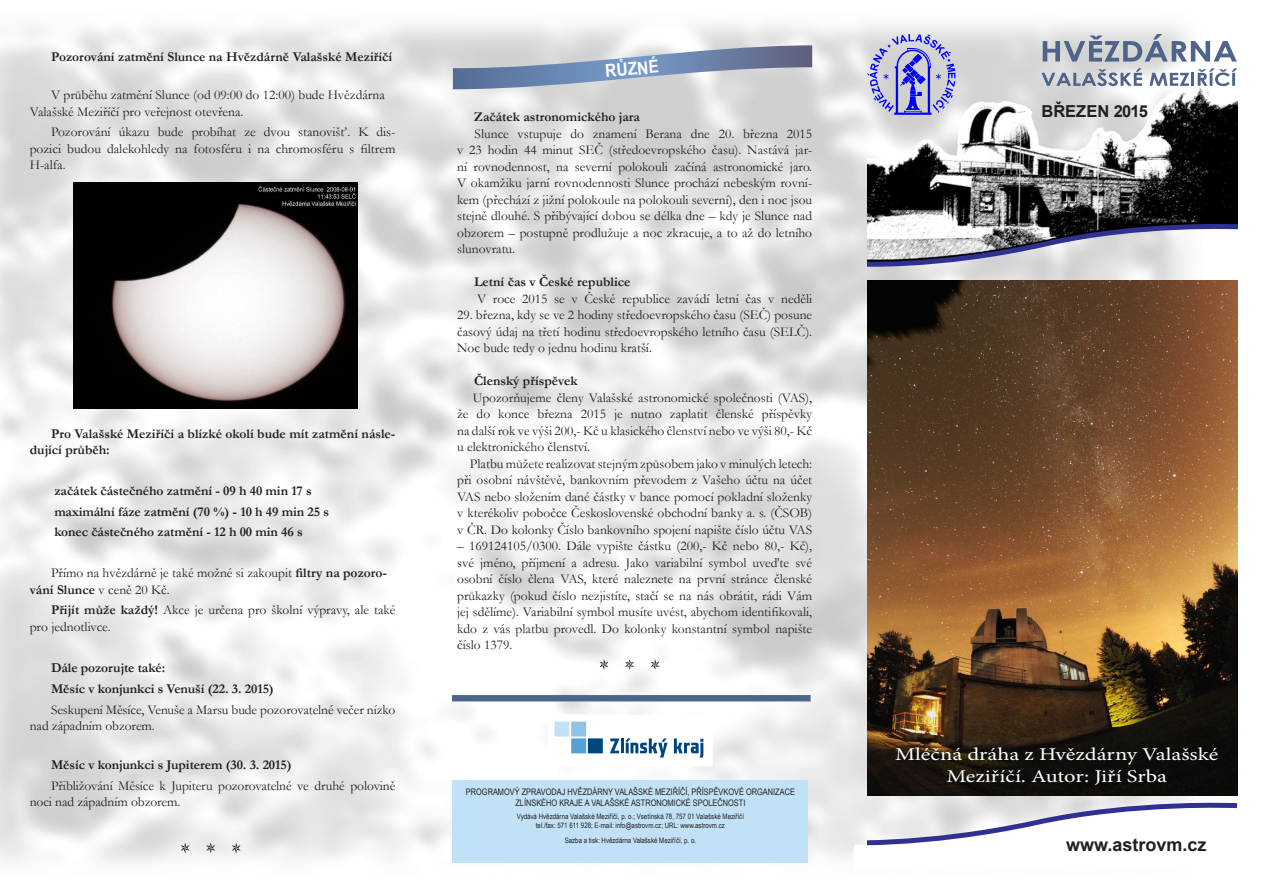
<style>
.page{position:relative;width:1263px;height:893px;background:#fff}
.page>*{position:absolute;margin:0;border:0;box-sizing:border-box;transform-origin:0 0}
.t1{font:18px/21.6px "Minion Pro";color:#fff;text-align:center;scale:1.25 1}
.t2{font:700 18px "Arial";color:#231f20}
.t3{font:700 17.85px "Arial Narrow";color:#fff;scale:1.05 1}
.t4{font:700 16.5px "Arial";color:#231f20}
.t5{font:13.5px/16.5px "Garamond";color:#231f20;text-align:justify}
.t6{font:700 13.5px/16.5px "Garamond";color:#231f20}
.t7{font:9px/10.8px "Arial Narrow";color:#231f20;text-align:center}
.t8{font:7.5px "Arial Narrow";color:#231f20}
.s1{font-weight:700}
</style>
<div class="page">
<img style="left:0;top:24px;width:1229px;height:840px">
<div style="left:844px;top:793px;width:404px;height:86px;background:#fff"></div>
<img style="left:867px;top:87px;width:370px;height:129px">
<svg style="left:867px;top:34px;width:88px;height:81px;background:#a7a7de"></svg>
<svg style="left:1043px;top:34px;width:194px;height:28px"></svg>
<svg style="left:1041px;top:68px;width:101px;height:18px;background:#afb6c3"></svg>
<svg style="left:1149px;top:68px;width:88px;height:18px"></svg>
<svg style="left:867px;top:216px;width:370px;height:53px"></svg>
<div style="left:549px;top:715px;width:163px;height:50px;background:#fff"></div>
<svg style="left:554px;top:722px;width:15px;height:15px"></svg>
<div style="left:571px;top:722px;width:15px;height:15px;background:#8fc3e9"></div>
<div style="left:571px;top:738px;width:15px;height:15px;background:#56a0d5"></div>
<div style="left:588px;top:738px;width:15px;height:15px;background:#00467e"></div>
<svg style="left:610px;top:738px;width:9px;height:15px"></svg>
<hr style="left:621px;top:738px;width:3px;height:15px;background:#00467e">
<svg style="left:625px;top:738px;width:42px;height:19px"></svg>
<svg style="left:674px;top:738px;width:29px;height:20px"></svg>
<div style="left:453px;top:780px;width:355px;height:83px;background:#c1e2f6"></div>
<div style="left:453px;top:695px;width:358px;height:6px;background:#4f648a"></div>
<svg style="left:844px;top:795px;width:394px;height:63px"></svg>
<svg style="left:453px;top:45px;width:359px;height:44px;background:#a2aec1"></svg>
<svg style="left:625px;top:659px;width:9px;height:11px"></svg>
<svg style="left:600px;top:659px;width:8px;height:11px"></svg>
<svg style="left:651px;top:659px;width:8px;height:11px"></svg>
<img style="left:73px;top:182px;width:285px;height:227px">
<svg style="left:206px;top:843px;width:9px;height:10px"></svg>
<svg style="left:181px;top:843px;width:9px;height:10px"></svg>
<svg style="left:232px;top:843px;width:9px;height:10px"></svg>
<img style="left:867px;top:281px;width:370px;height:514px">
<p class="t6" style="left:51px;top:48px;width:343px">Pozorování zatmění Slunce na Hvězdárně Valašské Meziříčí</p>
<p class="t5" style="left:30px;top:86px;width:357px;text-indent:21px">V průběhu zatmění Slunce (od 09:00 do 12:00) bude Hvězdárna<br>Valašské Meziříčí pro veřejnost otevřena.</p>
<p class="t5" style="left:30px;top:124px;width:367px;text-indent:21px">Pozorování úkazu bude probíhat ze dvou stanovišť. K dis&shy;pozici budou dalekohledy na fotosféru i na chromosféru s filtrem H-alfa.</p>
<p class="t6" style="left:30px;top:425px;width:367px;text-indent:21px">Pro Valašské Meziříčí a blízké okolí bude mít zatmění násle&shy;dující průběh:</p>
<p class="t6" style="left:54px;top:483px;width:259px">začátek částečného zatmění - 09 h 40 min 17 s</p>
<p class="t6" style="left:54px;top:503px;width:276px">maximální fáze zatmění (70 %) - 10 h 49 min 25 s</p>
<p class="t6" style="left:54px;top:523px;width:250px">konec částečného zatmění - 12 h 00 min 46 s</p>
<p class="t5" style="left:30px;top:564px;width:359px;text-indent:21px">Přímo na hvězdárně je také možné si zakoupit <span class="s1">filtry na pozoro&shy;vání Slunce</span> v ceně 20 Kč.</p>
<p class="t5" style="left:30px;top:602px;width:367px;text-indent:21px"><span class="s1">Přijít může každý!</span> Akce je určena pro školní výpravy, ale také pro jednotlivce.</p>
<p class="t6" style="left:51px;top:660px;width:116px">Dále pozorujte také:</p>
<p class="t6" style="left:51px;top:681px;width:224px">Měsíc v konjunkci s Venuší (22. 3. 2015)</p>
<p class="t5" style="left:30px;top:701px;width:367px;text-indent:21px">Seskupení Měsíce, Venuše a Marsu bude pozorovatelné večer nízko nad západním obzorem.</p>
<p class="t6" style="left:51px;top:756px;width:242px">Měsíc v konjunkci s Jupiterem (30. 3. 2015)</p>
<p class="t5" style="left:30px;top:777px;width:367px;text-indent:21px">Přibližování Měsíce k Jupiteru pozorovatelné ve druhé polovině noci nad západním obzorem.</p>
<p class="t3" style="left:604px;top:58px;width:53px;rotate:-5deg">RŮZNÉ</p>
<p class="t6" style="left:474px;top:109px;width:167px">Začátek astronomického jara</p>
<p class="t5" style="left:457px;top:125px;width:357px;text-indent:17px">Slunce vstupuje do znamení Berana dne 20. března 2015 v 23 hodin 44 minut SEČ (středoevropského času). Nastává jar&shy;ní rovnodennost, na severní polokouli začíná astronomické jaro.<br>V okamžiku jarní rovnodennosti Slunce prochází nebeským rovní&shy;kem (přechází z jižní polokoule na polokouli severní), den i noc jsou stejně dlouhé. S přibývající dobou se délka dne – kdy je Slunce nad obzorem – postupně prodlužuje a noc zkracuje, a to až do letního slunovratu.</p>
<p class="t6" style="left:474px;top:274px;width:158px">Letní čas v České republice</p>
<p class="t5" style="left:477px;top:290px;width:337px">V roce 2015 se v České republice zavádí letní čas v neděli</p>
<p class="t5" style="left:457px;top:306px;width:357px">29. března, kdy se ve 2 hodiny středoevropského času (SEČ) posune časový údaj na třetí hodinu středoevropského letního času (SELČ).<br>Noc bude tedy o jednu hodinu kratší.</p>
<p class="t6" style="left:474px;top:373px;width:105px">Členský příspěvek</p>
<p class="t5" style="left:457px;top:389px;width:357px;text-indent:16px">Upozorňujeme členy Valašské astronomické společnosti (VAS), že do konce března 2015 je nutno zaplatit členské příspěvky na další rok ve výši 200,- Kč u klasického členství nebo ve výši 80,- Kč u elektronického členství.</p>
<p class="t5" style="left:457px;top:455px;width:357px;text-indent:13px">Platbu můžete realizovat stejným způsobem jako v minulých letech: při osobní návštěvě, bankovním převodem z Vašeho účtu na účet VAS nebo složením dané částky v bance pomocí pokladní složenky v kterékoliv pobočce Československé obchodní banky a. s. (ČSOB) v ČR. Do kolonky Číslo bankovního spojení napište číslo účtu VAS</p>
<p class="t5" style="left:457px;top:537px;width:357px">– 169124105/0300. Dále vypište částku (200,- Kč nebo 80,- Kč), své jméno, příjmení a adresu. Jako variabilní symbol uveďte své osobní číslo člena VAS, které naleznete na první stránce členské průkazky (pokud číslo nezjistíte, stačí se na nás obrátit, rádi Vám jej sdělíme). Variabilní symbol musíte uvést, abychom identifikovali, kdo z vás platbu provedl. Do kolonky konstantní symbol napište číslo 1379.</p>
<p class="t7" style="left:466px;top:786px;width:330px">PROGRAMOVÝ ZPRAVODAJ HVĚZDÁRNY VALAŠSKÉ MEZIŘÍČÍ, PŘÍSPĚVKOVÉ ORGANIZACE<br>ZLÍNSKÉHO KRAJE A VALAŠSKÉ ASTRONOMICKÉ SPOLEČNOSTI</p>
<p class="t8" style="left:517px;top:811px;width:229px">Vydává Hvězdárna Valašské Meziříčí, p. o.; Vsetínská 78, 757 01 Valašské Meziříčí</p>
<p class="t8" style="left:536px;top:820px;width:191px">tel./fax: 571 611 928; E-mail: info@astrovm.cz; URL: www.astrovm.cz</p>
<p class="t8" style="left:565px;top:835px;width:133px">Sazba a tisk: Hvězdárna Valašské Meziříčí, p. o.</p>
<p class="t4" style="left:1041px;top:100px;width:108px">BŘEZEN 2015</p>
<p class="t1" style="left:895px;top:744px;width:260px">Mléčná dráha z Hvězdárny Valašské<br>Meziříčí. Autor: Jiří Srba</p>
<p class="t2" style="left:1066px;top:832px;width:142px">www.astrovm.cz</p>
</div>
